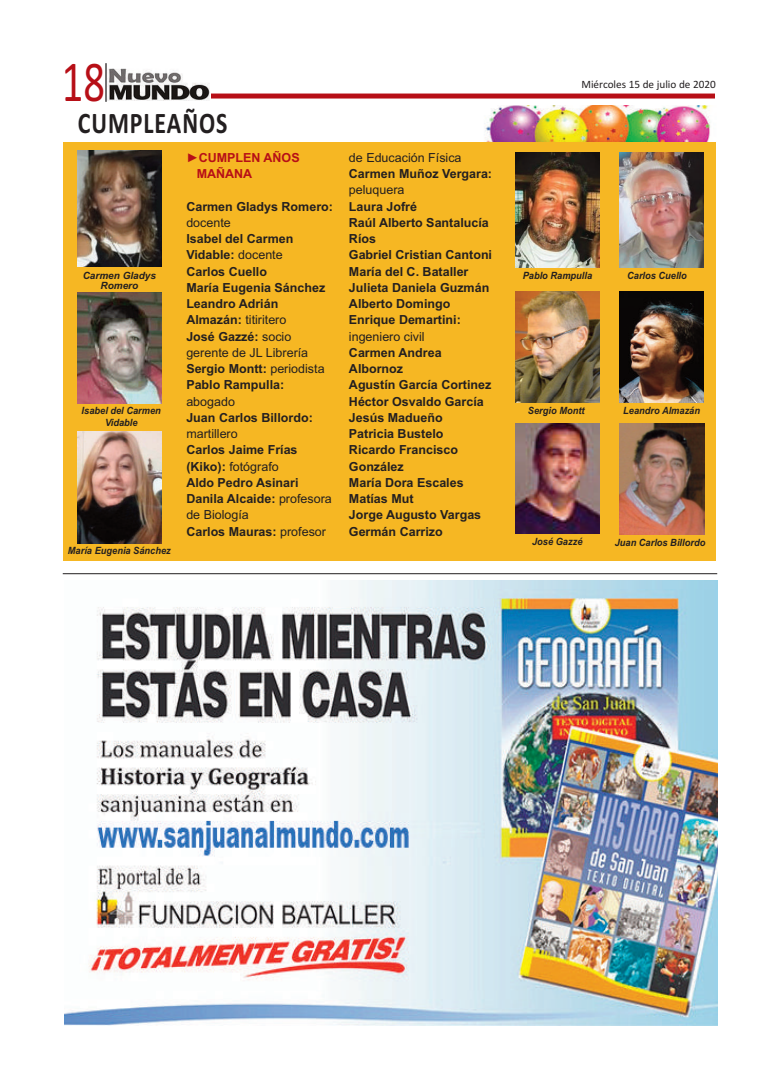
<style>
.page{position:relative;width:780px;height:1088px;background:#fff}
.page>*{position:absolute;margin:0;border:0;box-sizing:border-box;transform-origin:0 0}
.t1{font:58.25px "Calibri";color:#b70f17;scale:.73 1}
.t2{font:700 30px "Calibri";letter-spacing:.04em;color:#231f20;scale:.8 1}
.t3{font:700 12.5px/16.2px "Arial";color:#231f20}
.t4{font:12.5px "Arial";color:#231f20}
.t5{font:700 12.5px/16.2px "Arial";color:#b70f17}
.t6{font:11.25px "Calibri";color:#231f20}
.t7{font:italic 700 10px/12px "Arial";color:#231f20;text-align:center;scale:.93 1}
.t8{font:italic 700 10px/10px "Arial";color:#231f20;text-align:center}
.s1{font-weight:400}
</style>
<div class="page">
<div style="left:211px;top:94px;width:504px;height:5px;background:#b70f17"></div>
<hr style="left:105px;top:63px;width:2px;height:39px;background:#231f20">
<img style="left:108px;top:68px;width:102px;height:33px">
<img style="left:485px;top:105px;width:231px;height:44px">
<hr style="left:63px;top:573px;width:654px;height:1px;background:#231f20">
<img style="left:65px;top:581px;width:652px;height:444px">
<div style="left:63px;top:142px;width:652px;height:418px;background:#f6b723"></div>
<img style="left:77px;top:151px;width:84px;height:115px">
<img style="left:77px;top:292px;width:85px;height:111px">
<img style="left:77px;top:431px;width:85px;height:112px">
<img style="left:515px;top:153px;width:84px;height:114px">
<img style="left:515px;top:292px;width:84px;height:111px">
<img style="left:515px;top:424px;width:84px;height:110px">
<img style="left:619px;top:424px;width:85px;height:111px">
<img style="left:619px;top:153px;width:84px;height:115px">
<img style="left:619px;top:292px;width:85px;height:111px">
<h1 class="t1" style="left:62px;top:47px;width:61px">18</h1>
<h2 class="t2" style="left:78px;top:106px;width:189px">CUMPLEAÑOS</h2>
<p class="t5" style="left:197px;top:149px;width:104px;text-indent:-10px">►CUMPLEN AÑOS<br>MAÑANA</p>
<p class="t3" style="left:186px;top:198px;width:148px">Carmen Gladys Romero:</p>
<p class="t4" style="left:186px;top:215px;width:46px">docente</p>
<p class="t3" style="left:186px;top:231px;width:140px">Isabel del Carmen<br>Vidable: <span class="s1">docente<br></span>Carlos Cuello<br>María Eugenia Sánchez<br>Leandro Adrián<br>Almazán: <span class="s1">titiritero<br></span>José Gazzé: <span class="s1">socio gerente de JL Librería<br></span>Sergio Montt: <span class="s1">periodista<br></span>Pablo Rampulla:</p>
<p class="t4" style="left:186px;top:394px;width:50px">abogado</p>
<p class="t3" style="left:186px;top:409px;width:128px">Juan Carlos Billordo:</p>
<p class="t4" style="left:186px;top:426px;width:53px">martillero</p>
<p class="t3" style="left:186px;top:442px;width:147px">Carlos Jaime Frías (Kiko): <span class="s1">fotógrafo<br></span>Aldo Pedro Asinari<br>Danila Alcaide: <span class="s1">profesora de Biología<br></span>Carlos Mauras: <span class="s1">profesor</span></p>
<p class="t8" style="left:83px;top:271px;width:75px">Carmen Gladys<br>Romero</p>
<p class="t7" style="left:82px;top:405px;width:87px">Isabel del Carmen<br>Vidable</p>
<p class="t7" style="left:68px;top:545px;width:112px">María Eugenia Sánchez</p>
<p class="t4" style="left:349px;top:150px;width:114px">de Educación Física</p>
<p class="t3" style="left:349px;top:166px;width:145px">Carmen Muñoz Vergara:</p>
<p class="t4" style="left:349px;top:183px;width:57px">peluquera</p>
<p class="t3" style="left:349px;top:198px;width:145px">Laura Jofré<br>Raúl Alberto Santalucía<br>Ríos<br>Gabriel Cristian Cantoni<br>María del C. Bataller<br>Julieta Daniela Guzmán<br>Alberto Domingo<br>Enrique Demartini:</p>
<p class="t4" style="left:349px;top:329px;width:77px">ingeniero civil</p>
<p class="t3" style="left:349px;top:344px;width:144px">Carmen Andrea<br>Albornoz<br>Agustín García Cortinez<br>Héctor Osvaldo García<br>Jesús Madueño<br>Patricia Bustelo<br>Ricardo Francisco<br>González<br>María Dora Escales<br>Matías Mut<br>Jorge Augusto Vargas<br>Germán Carrizo</p>
<p class="t6" style="left:581px;top:78px;width:136px">Miércoles 15 de julio de 2020</p>
<p class="t7" style="left:522px;top:269px;width:76px">Pablo Rampulla</p>
<p class="t7" style="left:627px;top:270px;width:66px">Carlos Cuello</p>
<p class="t7" style="left:528px;top:404px;width:62px">Sergio Montt</p>
<p class="t7" style="left:623px;top:404px;width:84px">Leandro Almazán</p>
<p class="t7" style="left:532px;top:536px;width:56px">José Gazzé</p>
<p class="t7" style="left:614px;top:536px;width:99px">Juan Carlos Billordo</p>
</div>
